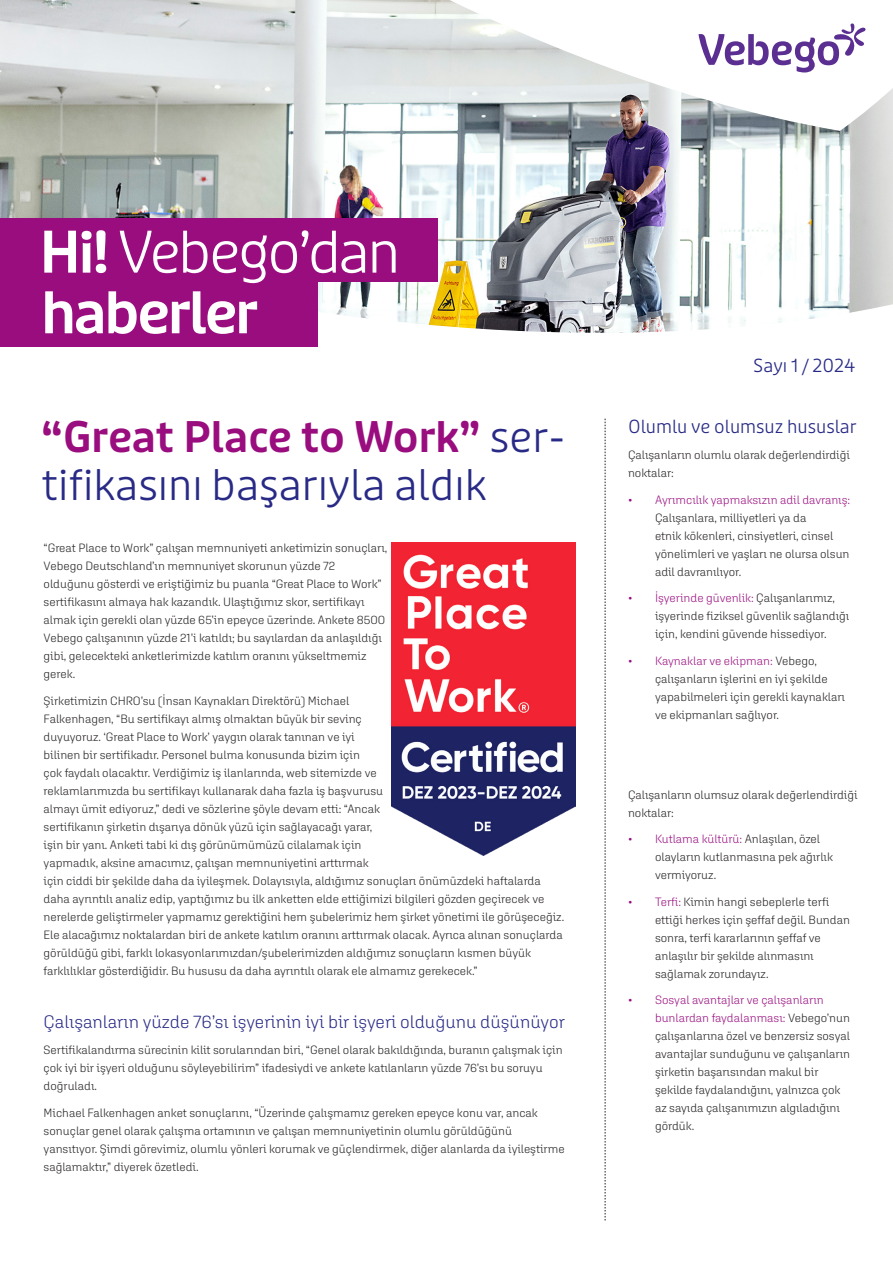
<style>
.page{position:relative;width:893px;height:1263px;background:#fff}
.page>*{position:absolute;margin:0;border:0;box-sizing:border-box;transform-origin:0 0}
.t1{font:300 57px "Puffin Display";letter-spacing:-.045em;color:#fff}
.t2{font:600 57px "Puffin Display";letter-spacing:-.035em;color:#fff}
.Heading{font:300 42px/48px "Puffin Display";color:#282a86}
.t3{font:300 18px "Aglet Sans";color:#282a86}
.Bodytext{font:300 18px "Puffin Display";color:#282a86}
.t4{font:300 12px/18px "Aglet Sans";color:#231f20}
.s1{font-weight:600}
.s2{font-weight:600;color:#990d7f}
.s3{color:#990d7f}
</style>
<div class="page">
<svg style="left:36px;top:0;width:857px;height:121px"></svg>
<img style="left:0;top:121px;width:893px;height:226px">
<svg style="left:699px;top:23px;width:168px;height:49px"></svg>
<div style="left:0;top:274px;width:317px;height:73px;background:#990d7f"></div>
<svg style="left:605px;top:419px;width:1px;height:801px"></svg>
<img style="left:391px;top:543px;width:184px;height:313px">
<div style="left:0;top:218px;width:438px;height:64px;background:#990d7f"></div>
<p class="t1" style="left:39px;top:219px;width:362px"><span class="s1">Hi!</span> Vebego’dan</p>
<p class="t2" style="left:41px;top:279px;width:218px">haberler</p>
<p class="Heading" style="left:41px;top:414px;width:526px"><span class="s2">“Great Place to Work”</span> ser&shy;tifikasını başarıyla aldık</p>
<p class="t4" style="left:44px;top:539px;width:345px">“Great Place to Work” çalışan memnuniyeti anketimizin sonuçları, Vebego Deutschland’ın memnuniyet skorunun yüzde 72 olduğunu gösterdi ve eriştiğimiz bu puanla “Great Place to Work” sertifikasını almaya hak kazandık. Ulaştığımız skor, sertifikayı almak için gerekli olan yüzde 65’in epeyce üzerinde. Ankete 8500<br>Vebego çalışanının yüzde 21’i katıldı; bu sayılardan da anlaşıldığı gibi, gelecekteki anketlerimizde katılım oranını yükseltmemiz gerek.</p>
<p class="t4" style="left:44px;top:692px;width:522px">Şirketimizin CHRO’su (İnsan Kaynakları Direktörü) Michael<br>Falkenhagen, “Bu sertifikayı almış olmaktan büyük bir sevinç<br>duyuyoruz. ‘Great Place to Work’ yaygın olarak tanınan ve iyi<br>bilinen bir sertifikadır. Personel bulma konusunda bizim için<br>çok faydalı olacaktır. Verdiğimiz iş ilanlarında, web sitemizde ve<br>reklamlarımızda bu sertifikayı kullanarak daha fazla iş başvurusu<br>almayı ümit ediyoruz,” dedi ve sözlerine şöyle devam etti: “Ancak<br>sertifikanın şirketin dışarıya dönük yüzü için sağlayacağı yarar,<br>işin bir yanı. Anketi tabi ki dış görünümümüzü cilalamak için<br>yapmadık, aksine amacımız, çalışan memnuniyetini arttırmak<br>için ciddi bir şekilde daha da iyileşmek. Dolayısıyla, aldığımız sonuçları önümüzdeki haftalarda daha ayrıntılı analiz edip, yaptığımız bu ilk anketten elde ettiğimizi bilgileri gözden geçirecek ve nerelerde geliştirmeler yapmamız gerektiğini hem şubelerimiz hem şirket yönetimi ile görüşeceğiz.<br>Ele alacağımız noktalardan biri de ankete katılım oranını arttırmak olacak. Ayrıca alınan sonuçlarda görüldüğü gibi, farklı lokasyonlarımızdan/şubelerimizden aldığımız sonuçların kısmen büyük farklılıklar gösterdiğidir. Bu hususu da daha ayrıntılı olarak ele almamız gerekecek.”</p>
<p class="t3" style="left:44px;top:1011px;width:523px">Çalışanların yüzde 76’sı işyerinin iyi bir işyeri olduğunu düşünüyor</p>
<p class="t4" style="left:44px;top:1041px;width:521px">Sertifikalandırma sürecinin kilit sorularından biri, “Genel olarak bakıldığında, buranın çalışmak için çok iyi bir işyeri olduğunu söyleyebilirim” ifadesiydi ve ankete katılanların yüzde 76’sı bu soruyu doğruladı.</p>
<p class="t4" style="left:44px;top:1104px;width:522px">Michael Falkenhagen anket sonuçlarını, “Üzerinde çalışmamız gereken epeyce konu var, ancak sonuçlar genel olarak çalışma ortamının ve çalışan memnuniyetinin olumlu görüldüğünü yansıtıyor. Şimdi görevimiz, olumlu yönleri korumak ve güçlendirmek, diğer alanlarda da iyileştirme sağlamaktır,” diyerek özetledi.</p>
<p class="Bodytext" style="left:753px;top:355px;width:103px">Sayı 1 / 2024</p>
<p class="Bodytext" style="left:628px;top:416px;width:230px">Olumlu ve olumsuz hususlar</p>
<p class="t4" style="left:628px;top:446px;width:223px">Çalışanların olumlu olarak değerlendirdiği noktalar:</p>
<p class="t4" style="left:655px;top:491px;width:197px;text-indent:-27px"><span class="s3">• Ayrımcılık yapmaksızın adil davranış:<br></span>Çalışanlara, milliyetleri ya da<br>etnik kökenleri, cinsiyetleri, cinsel yönelimleri ve yaşları ne olursa olsun adil davranılıyor.</p>
<p class="t4" style="left:655px;top:589px;width:196px;text-indent:-27px"><span class="s3">• İşyerinde güvenlik:</span> Çalışanlarımız, işyerinde fiziksel güvenlik sağlandığı için, kendini güvende hissediyor.</p>
<p class="t4" style="left:655px;top:652px;width:192px;text-indent:-27px"><span class="s3">• Kaynaklar ve ekipman:</span> Vebego, çalışanların işlerini en iyi şekilde yapabilmeleri için gerekli kaynakları ve ekipmanları sağlıyor.</p>
<p class="t4" style="left:628px;top:785px;width:231px">Çalışanların olumsuz olarak değerlendirdiği noktalar:</p>
<p class="t4" style="left:655px;top:830px;width:179px;text-indent:-27px"><span class="s3">• Kutlama kültürü:</span> Anlaşılan, özel olayların kutlanmasına pek ağırlık vermiyoruz.</p>
<p class="t4" style="left:655px;top:892px;width:196px;text-indent:-27px"><span class="s3">• Terfi:</span> Kimin hangi sebeplerle terfi ettiği herkes için şeffaf değil. Bundan sonra, terfi kararlarının şeffaf ve anlaşılır bir şekilde alınmasını sağlamak zorundayız.</p>
<p class="t4" style="left:655px;top:991px;width:197px;text-indent:-27px"><span class="s3">• Sosyal avantajlar ve çalışanların bunlardan faydalanması:</span> Vebego’nun çalışanlarına özel ve benzersiz sosyal avantajlar sunduğunu ve çalışanların şirketin başarısından makul bir şekilde faydalandığını, yalnızca çok az sayıda çalışanımızın algıladığını gördük.</p>
</div>
